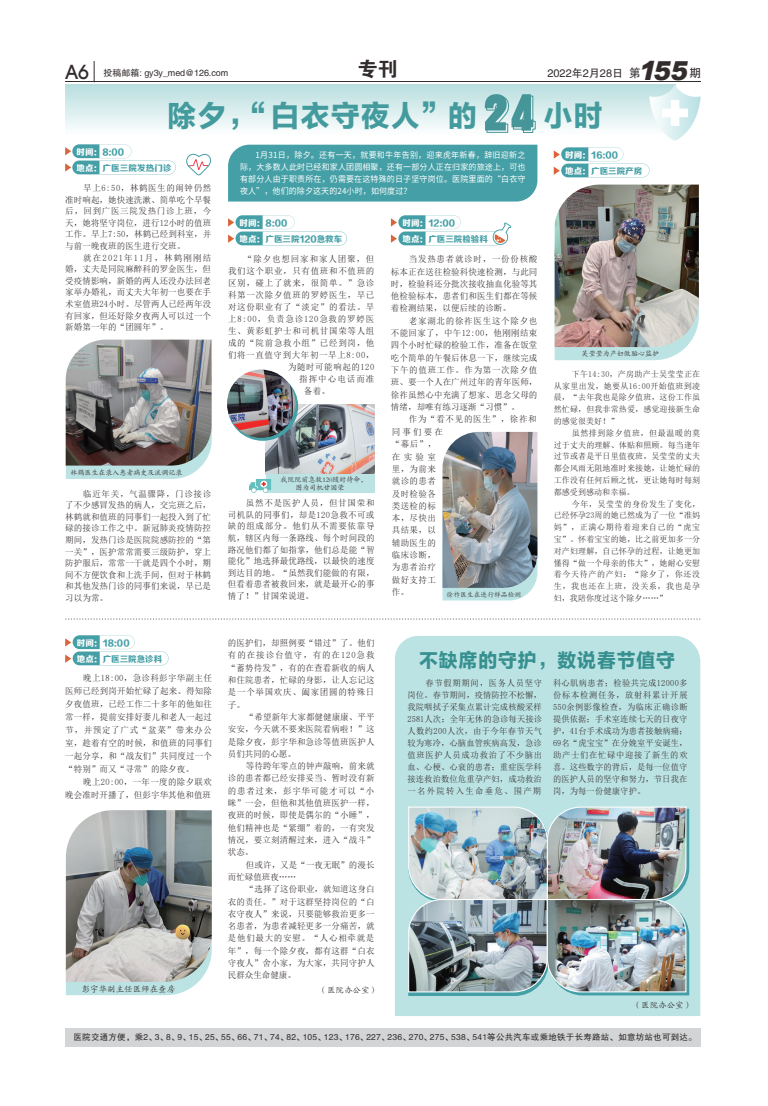
<style>
.page{position:relative;width:768px;height:1106px;background:#fff}
.page>*{position:absolute;margin:0;border:0;box-sizing:border-box;transform-origin:0 0}
.t1{font:41.7px "J Fang Die";color:#469598;scale:1.23 1}
.t2{font:29.5px "FZLTDHK GBK1 0";letter-spacing:.05em;color:#439b9e}
.t3{font:italic 900 26.1px "Arial";color:#332c2c}
.t4{font:500 20px "Avant Garde IT Cby BT";color:#332c2c}
.t5{font:20px "FZDHTK GBK1 0";color:#332c2c}
.t6{font:19.4px "FZLTDHK GBK1 0";letter-spacing:.05em;color:#379090}
.t7{font:11.7px "FZHTK GBK1 0";color:#332c2c}
.t8{font:11px "FZHTK GBK1 0";color:#332c2c}
.t9{font:9px "FZHTK GBK1 0";letter-spacing:-.01em;color:#332c2c}
.t10{font:8.8px/12.3px "Sim Sun";letter-spacing:.015em;color:#322b2b;text-align:justify;scale:.96 1}
.t11{font:8.8px "Sim Sun";letter-spacing:.08em;color:#322b2b;scale:.96 1}
.t12{font:8.8px/12.3px "Sim Sun";letter-spacing:.05em;color:#322b2b;scale:.96 1}
.t13{font:8.8px "Sim Sun";letter-spacing:.07em;color:#322b2b;scale:.96 1}
.t14{font:8.8px "Sim Sun";letter-spacing:.095em;color:#322b2b;scale:.96 1}
.t15{font:8.8px "Sim Sun";letter-spacing:.1em;color:#322b2b;scale:.96 1}
.t16{font:8.8px "Sim Sun";letter-spacing:.065em;color:#322b2b;scale:.96 1}
.t17{font:8.8px "Sim Sun";letter-spacing:.12em;color:#322b2b;scale:.96 1}
.t18{font:8.6px/12px "Sim Sun";letter-spacing:.015em;color:#322b2b;text-align:justify;scale:.96 1}
.t19{font:8.5px "FZHTK GBK1 0";letter-spacing:.03em;color:#332c2c}
.t20{font:8.5px/16px "FZZDHJW GB1 0";color:#449fa6}
.t21{font:8.5px "FZKTK GBK1 0";color:#332c2c}
.t22{font:8.5px/16px "FZZDHJW GB1 0";letter-spacing:.02em;color:#449fa6}
.t23{font:8.3px/11.8px "Sim Sun";letter-spacing:.02em;color:#322b2b;text-align:justify;scale:.96 1}
.t24{font:8.3px/12px "Source Han Sans CN";letter-spacing:.02em;color:#fff;text-align:justify;scale:.96 1}
.t25{font:7.1px "FZKTK GBK1 0";color:#332c2c}
.t26{font:7px/8px "FZKTK GBK1 0";color:#332c2c}
.t27{font:6.8px "FZKTK GBK1 0";color:#332c2c}
.s1{font-size:11.7px}
.s2{color:#fff}
</style>
<div class="page">
<div style="left:65px;top:85px;width:610px;height:49px;background:linear-gradient(to bottom,#b9dedf,#fcfefd)"></div>
<div style="left:395px;top:636px;width:305px;height:380px;background:#bce3e4"></div>
<hr style="left:65px;top:81px;width:635px;height:1px;background:#332c2c">
<svg style="left:94px;top:61px;width:1px;height:20px"></svg>
<div style="left:228px;top:145px;width:309px;height:56px;background:#449fa6"></div>
<svg style="left:65px;top:619px;width:635px;height:1px"></svg>
<svg style="left:65px;top:144px;width:111px;height:30px"></svg>
<svg style="left:228px;top:215px;width:119px;height:30px"></svg>
<svg style="left:554px;top:147px;width:95px;height:30px"></svg>
<svg style="left:65px;top:635px;width:104px;height:30px"></svg>
<svg style="left:66px;top:465px;width:136px;height:14px;background:#bddfe0"></svg>
<img style="left:66px;top:339px;width:146px;height:126px">
<svg style="left:555px;top:347px;width:131px;height:13px;background:#c0e4e5"></svg>
<img style="left:555px;top:185px;width:144px;height:162px">
<img style="left:266px;top:404px;width:108px;height:70px">
<svg style="left:228px;top:372px;width:70px;height:69px"></svg>
<img style="left:227px;top:369px;width:68px;height:69px;border-radius:34px">
<div style="left:266px;top:474px;width:108px;height:19px;background:#bce3e4"></div>
<svg style="left:442px;top:588px;width:91px;height:12px"></svg>
<img style="left:408px;top:806px;width:281px;height:190px">
<svg style="left:66px;top:981px;width:133px;height:14px;background:#c1e3e4"></svg>
<img style="left:66px;top:810px;width:146px;height:171px">
<img style="left:442px;top:432px;width:95px;height:156px">
<svg style="left:486px;top:96px;width:50px;height:37px"></svg>
<svg style="left:186px;top:153px;width:25px;height:23px"></svg>
<svg style="left:249px;top:479px;width:22px;height:14px"></svg>
<svg style="left:649px;top:85px;width:52px;height:56px"></svg>
<svg style="left:391px;top:215px;width:120px;height:31px"></svg>
<div style="left:65px;top:1028px;width:635px;height:18px;background:#d2d4d5"></div>
<h3 class="t4" style="left:66px;top:60px;width:25px">A6</h3>
<p class="t9" style="left:104px;top:68px;width:126px">投稿邮箱: gy3y_med@126.com</p>
<h3 class="t5" style="left:358px;top:58px;width:41px">专刊</h3>
<p class="t8" style="left:547px;top:67px;width:95px">2022年2月28日<span class="s1">第</span></p>
<h3 class="t7" style="left:690px;top:67px;width:13px">期</h3>
<h3 class="t3" style="left:638px;top:54px;width:51px">155</h3>
<h1 class="t1" style="left:482px;top:92px;width:45px">24</h1>
<h2 class="t2" style="left:168px;top:100px;width:311px">除夕，“白衣守夜人”的</h2>
<h2 class="t2" style="left:544px;top:100px;width:60px">小时</h2>
<p class="t22" style="left:76px;top:144px;width:97px"><span class="s2">时间：</span>8:00<br><span class="s2">地点：</span>广医三院发热门诊</p>
<p class="t24" style="left:240px;top:149px;width:299px;text-indent:15px">1月31日，除夕。还有一天，就要和牛年告别，迎来虎年新春，辞旧迎新之际，大多数人此时已经和家人团圆相聚，还有一部分人正在归家的旅途上，可也有部分人由于职责所在，仍需要在这特殊的日子坚守岗位。医院里面的“白衣守</p>
<p class="t13" style="left:83px;top:183px;width:135px">早上6:50，林鹤医生的闹钟仍然</p>
<p class="t24" style="left:240px;top:185px;width:180px">夜人”，他们的除夕这天的24小时，如何度过？</p>
<p class="t10" style="left:65px;top:194px;width:154px;line-height:11.6px">准时响起，她快速洗漱、简单吃个早餐后，回到广医三院发热门诊上班，今天，她将坚守岗位，进行12小时的值班工作。早上7:50，林鹤已经到科室，并与前一晚夜班的医生进行交班。</p>
<p class="t10" style="left:65px;top:252px;width:154px;line-height:11.6px;text-indent:18px">就在2021年11月，林鹤刚刚结婚，丈夫是同院麻醉科的罗金医生，但受疫情影响，新婚的两人还没办法回老家举办婚礼，而丈夫大年初一也要在手术室值班24小时。尽管两人已经两年没有回家，但还好除夕夜两人可以过一个新婚第一年的“团圆年”。</p>
<p class="t20" style="left:240px;top:215px;width:104px"><span class="s2">时间：</span>8:00<br><span class="s2">地点：</span>广医三院120急救车</p>
<p class="t20" style="left:402px;top:215px;width:87px"><span class="s2">时间：</span>12:00<br><span class="s2">地点：</span>广医三院检验科</p>
<p class="t10" style="left:391px;top:253px;width:154px;text-indent:18px">当发热患者就诊时，一份份核酸标本正在送往检验科快速检测，与此同时，检验科还分批次接收抽血化验等其他检验标本，患者们和医生们都在等候着检测结果，以便后续的诊断。</p>
<p class="t10" style="left:391px;top:314px;width:154px;text-indent:18px">老家湖北的徐祚医生这个除夕也不能回家了，中午12:00，他刚刚结束四个小时忙碌的检验工作，准备在饭堂吃个简单的午餐后休息一下，继续完成下午的值班工作。作为第一次除夕值班、要一个人在广州过年的青年医师，徐祚虽然心中充满了想家、思念父母的情绪，却唯有练习逐渐“习惯”。</p>
<p class="t12" style="left:392px;top:413px;width:153px;text-indent:17px">作为“看不见的医生”，徐祚和同事们要在<br>“幕后”，<br>在实验室<br>里，为前来<br>就诊的患者<br>及时检验各<br>类送检的标<br>本，尽快出<br>具结果，以<br>辅助医生的<br>临床诊断，<br>为患者治疗<br>做好支持工<br>作。</p>
<p class="t15" style="left:244px;top:255px;width:137px">“除夕也想回家和家人团聚，但</p>
<p class="t11" style="left:228px;top:267px;width:154px">我们这个职业，只有值班和不值班的</p>
<p class="t11" style="left:228px;top:279px;width:154px">区别，碰上了就来，很简单。”急诊</p>
<p class="t11" style="left:228px;top:291px;width:154px">科第一次除夕值班的罗婷医生，早已</p>
<p class="t11" style="left:228px;top:303px;width:154px">对这份职业有了“淡定”的看法。早</p>
<p class="t14" style="left:228px;top:315px;width:154px">上8:00，负责急诊120急救的罗婷医</p>
<p class="t11" style="left:228px;top:327px;width:154px">生、黄彩虹护士和司机甘国荣等人组</p>
<p class="t11" style="left:228px;top:339px;width:154px">成的“院前急救小组”已经到岗，他</p>
<p class="t13" style="left:228px;top:351px;width:154px">们将一直值守到大年初一早上8:00，</p>
<p class="t16" style="left:288px;top:363px;width:91px">为随时可能响起的120</p>
<p class="t17" style="left:299px;top:375px;width:80px">指挥中心电话而准</p>
<p class="t10" style="left:304px;top:385px;width:29px">备着。</p>
<p class="t26" style="left:71px;top:468px;width:114px">林鹤医生在录入患者病史及流调记录</p>
<p class="t26" style="left:296px;top:476px;width:73px;text-indent:-15px">我院院前急救120随时待命，图为司机甘国荣</p>
<p class="t10" style="left:65px;top:487px;width:154px;line-height:11.6px;text-indent:18px">临近年关，气温骤降，门诊接诊了不少感冒发热的病人，交完班之后，林鹤就和值班的同事们一起投入到了忙碌的接诊工作之中。新冠肺炎疫情防控期间，发热门诊是医院院感防控的“第一关”，医护常常需要三级防护，穿上防护服后，常常一干就是四个小时，期间不方便饮食和上洗手间，但对于林鹤和其他发热门诊的同事们来说，早已是习以为常。</p>
<p class="t10" style="left:228px;top:497px;width:154px;line-height:11.6px;text-indent:18px">虽然不是医护人员，但甘国荣和司机队的同事们，却是120急救不可或缺的组成部分。他们从不需要依靠导航，辖区内每一条路线、每个时间段的路况他们都了如指掌，他们总是能“智能化”地选择最优路线，以最快的速度到达目的地。“虽然我们能做的有限，但看着患者被救回来，就是最开心的事情了！”甘国荣说道。</p>
<p class="t27" style="left:447px;top:591px;width:76px">徐祚医生在进行样品检测</p>
<p class="t20" style="left:565px;top:147px;width:79px"><span class="s2">时间：</span>16:00<br><span class="s2">地点：</span>广医三院产房</p>
<p class="t25" style="left:582px;top:350px;width:79px">吴莹莹为产妇做胎心监护</p>
<p class="t23" style="left:554px;top:368px;width:154px;text-indent:18px">下午14:30，产房助产士吴莹莹正在从家里出发，她要从16:00开始值班到凌晨，“去年我也是除夕值班，这份工作虽然忙碌，但我非常热爱，感觉迎接新生命的感觉很美好！”</p>
<p class="t23" style="left:554px;top:427px;width:154px;text-indent:18px">虽然排到除夕值班，但最温暖的莫过于丈夫的理解、体贴和照顾。每当逢年过节或者是平日里值夜班，吴莹莹的丈夫都会风雨无阻地准时来接她，让她忙碌的工作没有任何后顾之忧，更让她每时每刻都感受到感动和幸福。</p>
<p class="t23" style="left:554px;top:498px;width:154px;text-indent:18px">今年，吴莹莹的身份发生了变化，已经怀孕23周的她已然成为了一位“准妈妈”，正满心期待着迎来自己的“虎宝宝”。怀着宝宝的她，比之前更加多一分对产妇理解，自己怀孕的过程，让她更加懂得“做一个母亲的伟大”，她耐心安慰着今天待产的产妇：“除夕了，你还没生，我也还在上班，没关系，我也是孕妇，我陪你度过这个除夕……”</p>
<p class="t20" style="left:77px;top:635px;width:87px"><span class="s2">时间：</span>18:00<br><span class="s2">地点：</span>广医三院急诊科</p>
<p class="t10" style="left:65px;top:671px;width:154px;line-height:13px;text-indent:18px">晚上18:00，急诊科彭宇华副主任医师已经到岗开始忙碌了起来。得知除夕夜值班，已经工作二十多年的他如往常一样，提前安排好妻儿和老人一起过节，并预定了广式“盆菜”带来办公室，趁着有空的时候，和值班的同事们一起分享，和“战友们”共同度过一个“特别”而又“寻常”的除夕夜。</p>
<p class="t10" style="left:65px;top:775px;width:154px;line-height:13px;text-align:right">晚上20:00，一年一度的除夕联欢<br>晚会准时开播了，但彭宇华其他和值班</p>
<p class="t10" style="left:228px;top:637px;width:154px">的医护们，却照例要“错过”了。他们有的在接诊台值守，有的在120急救“蓄势待发”，有的在查看新收的病人和住院患者，忙碌的身影，让人忘记这是一个举国欢庆、阖家团圆的特殊日子。</p>
<p class="t10" style="left:228px;top:710px;width:154px;text-indent:18px">“希望新年大家都健健康康、平平安安，今天就不要来医院看病啦！”这是除夕夜，彭宇华和急诊等值班医护人员们共同的心愿。</p>
<p class="t10" style="left:228px;top:760px;width:154px;text-indent:18px">等待跨年零点的钟声敲响，前来就诊的患者都已经安排妥当、暂时没有新的患者过来，彭宇华可能才可以“小眯”一会，但他和其他值班医护一样，夜班的时候，即使是偶尔的“小睡”，他们精神也是“紧绷”着的，一有突发情况，要立刻清醒过来，进入“战斗”状态。</p>
<p class="t10" style="left:228px;top:858px;width:154px;text-indent:18px">但或许，又是“一夜无眠”的漫长而忙碌值班夜……</p>
<p class="t10" style="left:228px;top:882px;width:154px;text-indent:18px">“选择了这份职业，就知道这身白衣的责任。”对于这群坚持岗位的“白衣守夜人”来说，只要能够救治更多一名患者，为患者减轻更多一分痛苦，就是他们最大的安慰。“人心相牵就是年”，每一个除夕夜，都有这群“白衣守夜人”舍小家，为大家，共同守护人民群众生命健康。</p>
<h3 class="t6" style="left:419px;top:649px;width:258px">不缺席的守护，数说春节值守</h3>
<p class="t18" style="left:407px;top:677px;width:142px;text-indent:18px">春节假期期间，医务人员坚守岗位。春节期间，疫情防控不松懈，我院咽拭子采集点累计完成核酸采样2581人次；全年无休的急诊每天接诊人数约200人次，由于今年春节天气较为寒冷，心脑血管疾病高发，急诊值班医护人员成功救治了不少脑出血、心梗、心衰的患者；重症医学科接连救治数位危重孕产妇，成功救治一名外院转入生命垂危、围产期</p>
<p class="t18" style="left:553px;top:677px;width:142px">科心肌病患者；检验共完成12000多份标本检测任务，放射科累计开展550余例影像检查，为临床正确诊断提供依据；手术室连续七天的日夜守护，41台手术成功为患者接触病痛；69名“虎宝宝”在分娩室平安诞生，助产士们在忙碌中迎接了新生的欢喜。这些数字的背后，是每一位值守的医护人员的坚守和努力，节日我在岗，为每一份健康守护。</p>
<p class="t21" style="left:82px;top:984px;width:95px">彭宇华副主任医师在查房</p>
<p class="t21" style="left:319px;top:985px;width:61px">（医院办公室）</p>
<p class="t21" style="left:633px;top:1001px;width:61px">（医院办公室）</p>
<p class="t19" style="left:74px;top:1032px;width:625px">医院交通方便，乘2、3、8、9、15、25、55、66、71、74、82、105、123、176、227、236、270、275、538、541等公共汽车或乘地铁于长寿路站、如意坊站也可到达。</p>
</div>
